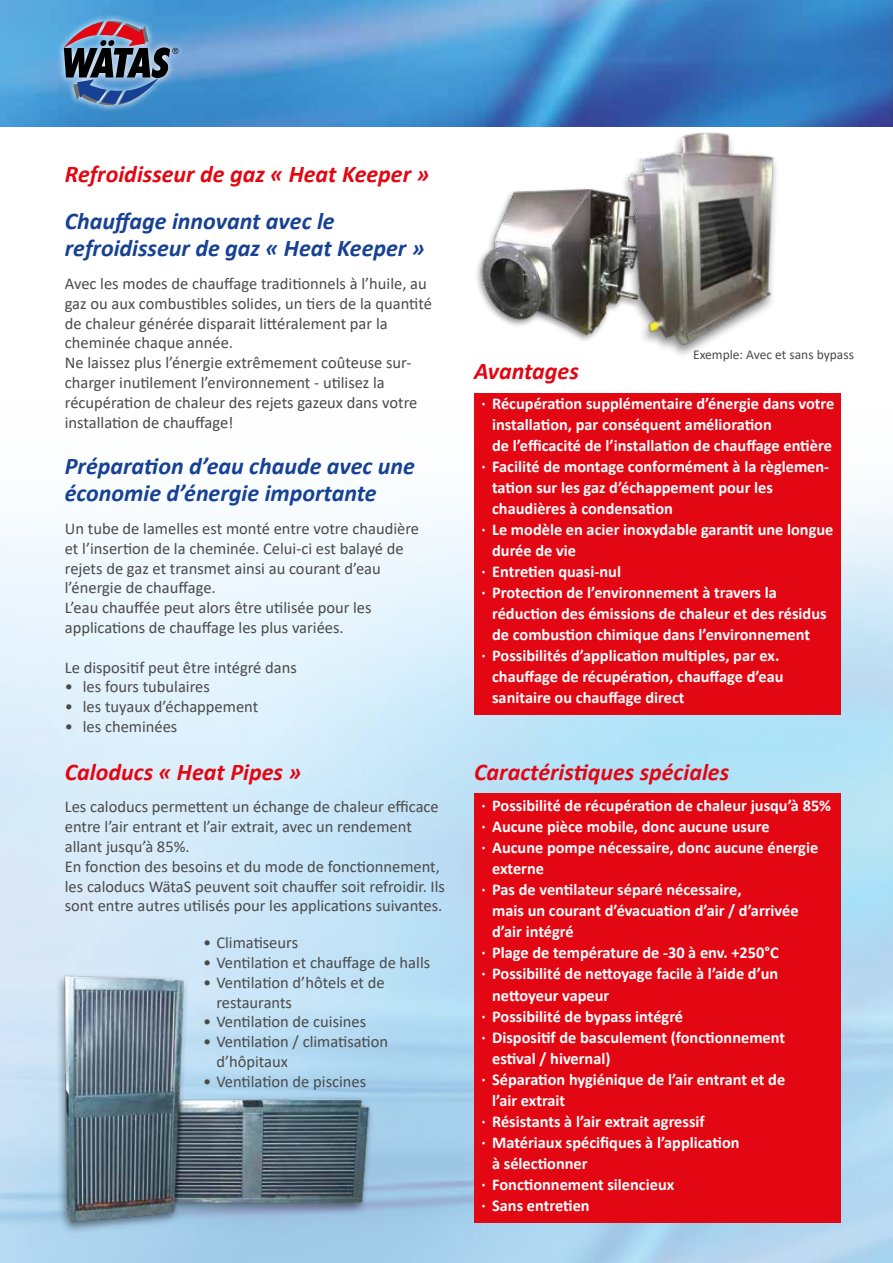
<style>
.page{position:relative;width:893px;height:1263px;background:#fff}
.page>*{position:absolute;margin:0;border:0;box-sizing:border-box;transform-origin:0 0}
.t1{font:italic 700 24px/27px "Calibri";color:#164194}
.t2{font:italic 700 24px "Calibri";color:#e30613}
.t3{font:700 16.5px "Calibri";color:#fff}
.t4{font:16.5px/19.8px "Calibri";color:#4a4a49}
.t5{font:13.5px "Calibri";color:#4a4a49}
</style>
<div class="page">
<img style="left:0;top:0;width:893px;height:126px">
<img style="left:0;top:504px;width:893px;height:759px">
<svg style="left:57px;top:13px;width:129px;height:100px;background:#4f9bd3"></svg>
<svg style="left:64px;top:21px;width:114px;height:84px;background:#5d6e90"></svg>
<div style="left:474px;top:393px;width:367px;height:321px;background:#e30613"></div>
<div style="left:474px;top:793px;width:367px;height:429px;background:#e30613"></div>
<img style="left:45px;top:965px;width:333px;height:274px">
<div style="left:474px;top:187px;width:175px;height:157px;background:#000;opacity:.48"></div>
<img style="left:474px;top:187px;width:145px;height:148px">
<div style="left:619px;top:130px;width:161px;height:229px;background:#fff"></div>
<img style="left:620px;top:132px;width:157px;height:220px">
<h1 class="t2" style="left:65px;top:157px;width:366px">Refroidisseur de gaz « Heat Keeper »</h1>
<h1 class="t1" style="left:65px;top:207px;width:361px">Chauffage innovant avec le refroidisseur de gaz « Heat Keeper »</h1>
<p class="t4" style="left:65px;top:273px;width:369px">Avec les modes de chauffage traditionnels à l’huile, au gaz ou aux combustibles solides, un tiers de la quantité de chaleur générée disparait littéralement par la cheminée chaque année.<br>Ne laissez plus l’énergie extrêmement coûteuse sur&shy;charger inutilement l’environnement - utilisez la récupération de chaleur des rejets gazeux dans votre installation de chauffage!</p>
<h1 class="t1" style="left:65px;top:452px;width:352px">Préparation d’eau chaude avec une économie d’énergie importante</h1>
<p class="t4" style="left:65px;top:518px;width:356px">Un tube de lamelles est monté entre votre chaudière et l’insertion de la cheminée. Celui-ci est balayé de rejets de gaz et transmet ainsi au courant d’eau l’énergie de chauffage.<br>L’eau chauffée peut alors être utilisée pour les applications de chauffage les plus variées.</p>
<p class="t4" style="left:65px;top:657px;width:234px">Le dispositif peut être intégré dans</p>
<p class="t4" style="left:65px;top:676px;width:147px">• les fours tubulaires</p>
<p class="t4" style="left:65px;top:696px;width:195px">• les tuyaux d’échappement</p>
<p class="t4" style="left:65px;top:716px;width:114px">• les cheminées</p>
<h1 class="t2" style="left:65px;top:755px;width:238px">Caloducs « Heat Pipes »</h1>
<p class="t4" style="left:65px;top:796px;width:382px">Les caloducs permettent un échange de chaleur efficace entre l’air entrant et l’air extrait, avec un rendement allant jusqu’à 85%.<br>En fonction des besoins et du mode de fonctionnement, les caloducs WätaS peuvent soit chauffer soit refroidir. Ils sont entre autres utilisés pour les applications suivantes.</p>
<p class="t4" style="left:203px;top:932px;width:97px">• Climatiseurs</p>
<p class="t4" style="left:203px;top:952px;width:229px">• Ventilation et chauffage de halls</p>
<p class="t4" style="left:216px;top:972px;width:170px;text-indent:-13px">• Ventilation d’hôtels et de restaurants</p>
<p class="t4" style="left:203px;top:1011px;width:165px">• Ventilation de cuisines</p>
<p class="t4" style="left:216px;top:1031px;width:173px;text-indent:-13px">• Ventilation / climatisation d’hôpitaux</p>
<p class="t4" style="left:203px;top:1071px;width:165px">• Ventilation de piscines</p>
<p class="t5" style="left:693px;top:345px;width:162px">Exemple: Avec et sans bypass</p>
<h1 class="t2" style="left:474px;top:354px;width:106px">Avantages</h1>
<p class="t3" style="left:482px;top:392px;width:354px">∙ Récupération supplémentaire d’énergie dans votre</p>
<p class="t3" style="left:492px;top:413px;width:281px">installation, par conséquent amélioration</p>
<p class="t3" style="left:492px;top:434px;width:341px">de l’efficacité de l’installation de chauffage entière</p>
<p class="t3" style="left:482px;top:455px;width:349px">∙ Facilité de montage conformément à la règlemen-</p>
<p class="t3" style="left:492px;top:476px;width:282px">tation sur les gaz d’échappement pour les</p>
<p class="t3" style="left:492px;top:497px;width:182px">chaudières à condensation</p>
<p class="t3" style="left:482px;top:518px;width:353px">∙ Le modèle en acier inoxydable garantit une longue</p>
<p class="t3" style="left:492px;top:539px;width:85px">durée de vie</p>
<p class="t3" style="left:482px;top:560px;width:141px">∙ Entretien quasi-nul</p>
<p class="t3" style="left:482px;top:581px;width:297px">∙ Protection de l’environnement à travers la</p>
<p class="t3" style="left:492px;top:602px;width:336px">réduction des émissions de chaleur et des résidus</p>
<p class="t3" style="left:492px;top:623px;width:319px">de combustion chimique dans l’environnement</p>
<p class="t3" style="left:482px;top:644px;width:299px">∙ Possibilités d’application multiples, par ex.</p>
<p class="t3" style="left:492px;top:665px;width:293px">chauffage de récupération, chauffage d’eau</p>
<p class="t3" style="left:492px;top:686px;width:194px">sanitaire ou chauffage direct</p>
<h1 class="t2" style="left:474px;top:755px;width:257px">Caractéristiques spéciales</h1>
<p class="t3" style="left:482px;top:794px;width:351px">∙ Possibilité de récupération de chaleur jusqu’à 85%</p>
<p class="t3" style="left:482px;top:815px;width:290px">∙ Aucune pièce mobile, donc aucune usure</p>
<p class="t3" style="left:482px;top:836px;width:338px">∙ Aucune pompe nécessaire, donc aucune énergie</p>
<p class="t3" style="left:492px;top:857px;width:53px">externe</p>
<p class="t3" style="left:482px;top:878px;width:261px">∙ Pas de ventilateur séparé nécessaire,</p>
<p class="t3" style="left:492px;top:899px;width:308px">mais un courant d’évacuation d’air / d’arrivée</p>
<p class="t3" style="left:492px;top:920px;width:83px">d’air intégré</p>
<p class="t3" style="left:482px;top:941px;width:298px">∙ Plage de température de -30 à env. +250°C</p>
<p class="t3" style="left:482px;top:962px;width:298px">∙ Possibilité de nettoyage facile à l’aide d’un</p>
<p class="t3" style="left:492px;top:983px;width:119px">nettoyeur vapeur</p>
<p class="t3" style="left:482px;top:1004px;width:203px">∙ Possibilité de bypass intégré</p>
<p class="t3" style="left:482px;top:1025px;width:305px">∙ Dispositif de basculement (fonctionnement</p>
<p class="t3" style="left:492px;top:1046px;width:120px">estival / hivernal)</p>
<p class="t3" style="left:482px;top:1067px;width:305px">∙ Séparation hygiénique de l’air entrant et de</p>
<p class="t3" style="left:492px;top:1088px;width:75px">l’air extrait</p>
<p class="t3" style="left:482px;top:1109px;width:225px">∙ Résistants à l’air extrait agressif</p>
<p class="t3" style="left:482px;top:1130px;width:259px">∙ Matériaux spécifiques à l’application</p>
<p class="t3" style="left:492px;top:1151px;width:97px">à sélectionner</p>
<p class="t3" style="left:482px;top:1172px;width:194px">∙ Fonctionnement silencieux</p>
<p class="t3" style="left:482px;top:1193px;width:110px">∙ Sans entretien</p>
</div>
